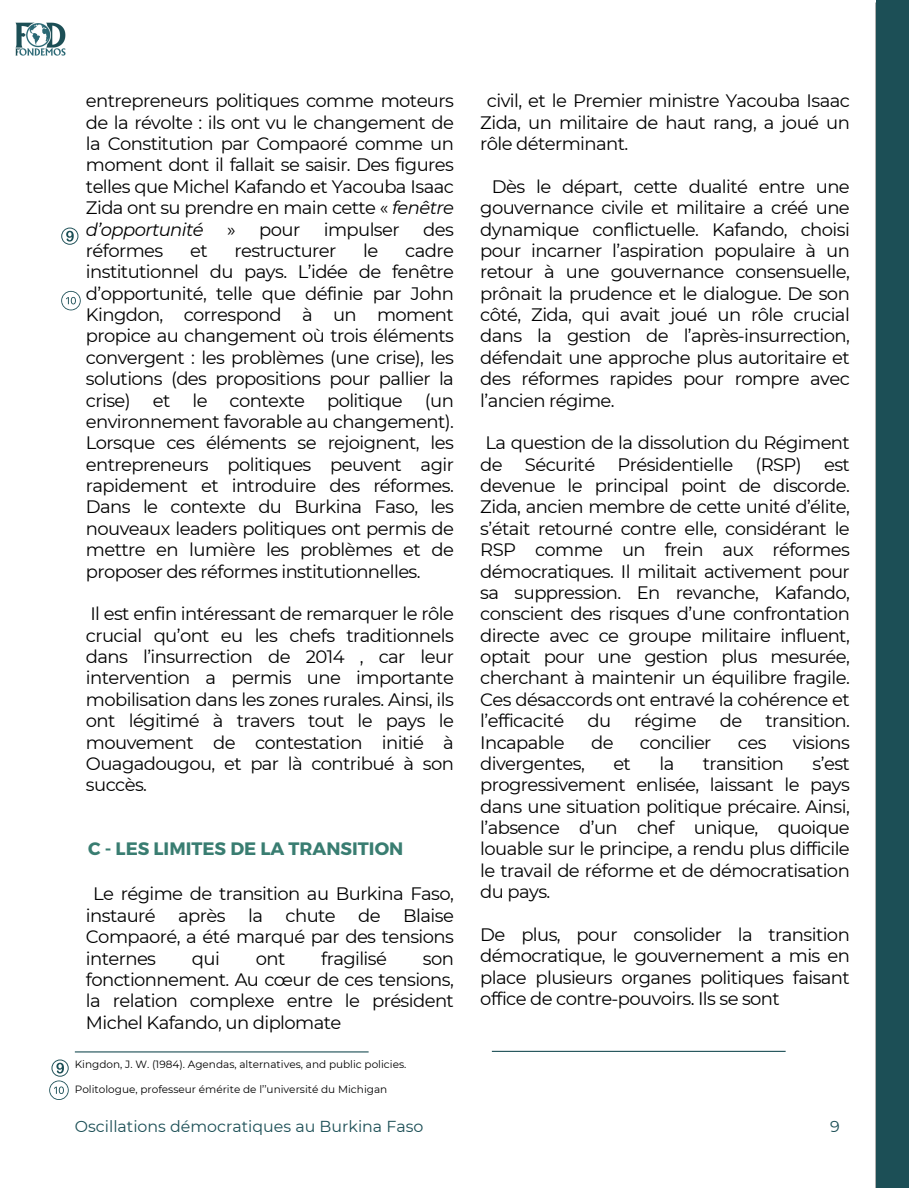
<style>
.page{position:relative;width:918px;height:1188px;background:#fff}
.page>*{position:absolute;margin:0;border:0;box-sizing:border-box;transform-origin:0 0}
.t1{font:18px/21.3px "Montserrat";letter-spacing:-.035em;color:#000;text-align:justify}
.t2{font:700 18px "Montserrat";color:#397d71}
.t3{font:15.9px "Montserrat";color:#1c4f56}
.t4{font:10.5px "Montserrat";color:#000}
.s1{font-style:italic}
</style>
<div class="page">
<div style="left:876px;top:0;width:33px;height:1188px;background:#1c4f56"></div>
<hr style="left:75px;top:1051px;width:294px;height:2px;background:#1c4f56">
<img style="left:15px;top:22px;width:51px;height:34px">
<svg style="left:61px;top:228px;width:17px;height:16px"></svg>
<svg style="left:61px;top:291px;width:19px;height:19px"></svg>
<svg style="left:49px;top:1059px;width:19px;height:41px"></svg>
<hr style="left:492px;top:1051px;width:294px;height:1px;background:#1c4f56">
<h2 class="t1" style="left:86px;top:90px;width:369px">entrepreneurs politiques comme moteurs de la révolte : ils ont vu le changement de la Constitution par Compaoré comme un moment dont il fallait se saisir. Des figures telles que Michel Kafando et Yacouba Isaac Zida ont su prendre en main cette « <span class="s1">fenêtre d’opportunité</span></h2>
<h2 class="t1" style="left:227px;top:218px;width:75px">» pour</h2>
<h2 class="t1" style="left:324px;top:218px;width:77px">impulser</h2>
<h2 class="t1" style="left:423px;top:218px;width:32px">des</h2>
<h2 class="t1" style="left:86px;top:240px;width:79px">réformes</h2>
<h2 class="t1" style="left:190px;top:240px;width:19px">et</h2>
<h2 class="t1" style="left:235px;top:240px;width:103px">restructurer</h2>
<h2 class="t1" style="left:363px;top:240px;width:17px">le</h2>
<h2 class="t1" style="left:86px;top:240px;width:369px;text-indent:319px">cadre institutionnel du pays. L’idée de fenêtre d’opportunité, telle que définie par John Kingdon, correspond à un moment propice au changement où trois éléments convergent : les problèmes (une crise), les solutions (des propositions pour pallier la crise) et le contexte politique (un environnement favorable au changement).<br>Lorsque ces éléments se rejoignent, les entrepreneurs politiques peuvent agir rapidement et introduire des réformes.<br>Dans le contexte du Burkina Faso, les nouveaux leaders politiques ont permis de mettre en lumière les problèmes et de proposer des réformes institutionnelles.</h2>
<h2 class="t1" style="left:86px;top:603px;width:369px">Il est enfin intéressant de remarquer le rôle crucial qu’ont eu les chefs traditionnels dans l’insurrection de 2014 , car leur intervention a permis une importante mobilisation dans les zones rurales. Ainsi, ils ont légitimé à travers tout le pays le mouvement de contestation initié à Ouagadougou, et par là contribué à son succès.</h2>
<p class="t2" style="left:88px;top:837px;width:317px">C - LES LIMITES DE LA TRANSITION</p>
<p class="t1" style="left:86px;top:883px;width:369px;text-indent:7px">Le régime de transition au Burkina Faso, instauré</p>
<p class="t1" style="left:86px;top:905px;width:369px;text-indent:317px">Blaise Compaoré, a été marqué par des tensions internes</p>
<p class="t1" style="left:178px;top:905px;width:49px">après</p>
<p class="t1" style="left:248px;top:905px;width:16px">la</p>
<p class="t1" style="left:286px;top:905px;width:52px">chute</p>
<p class="t1" style="left:358px;top:905px;width:24px">de</p>
<p class="t1" style="left:192px;top:947px;width:29px">qui</p>
<p class="t1" style="left:256px;top:947px;width:31px">ont</p>
<p class="t1" style="left:321px;top:947px;width:67px">fragilisé</p>
<p class="t1" style="left:86px;top:947px;width:369px;text-indent:337px">son fonctionnement. Au cœur de ces tensions, la relation complexe entre le président Michel Kafando, un diplomate</p>
<h2 class="t4" style="left:75px;top:1058px;width:333px">Kingdon, J. W. (1984). Agendas, alternatives, and public policies.</h2>
<h2 class="t4" style="left:75px;top:1083px;width:314px">Politologue, professeur émérite de l’’université du Michigan</h2>
<p class="t1" style="left:480px;top:90px;width:371px;text-indent:7px">civil, et le Premier ministre Yacouba Isaac Zida, un militaire de haut rang, a joué un rôle déterminant.</p>
<p class="t1" style="left:480px;top:176px;width:371px;text-indent:12px">Dès le départ, cette dualité entre une gouvernance civile et militaire a créé une dynamique conflictuelle. Kafando, choisi pour incarner l’aspiration populaire à un</p>
<p class="t1" style="left:480px;top:261px;width:371px">retour à une gouvernance consensuelle, prônait la prudence et le dialogue. De son côté, Zida, qui avait joué un rôle crucial dans la gestion de l’après-insurrection, défendait une approche plus autoritaire et des réformes rapides pour rompre avec l’ancien régime.</p>
<p class="t1" style="left:480px;top:432px;width:371px">La question de la dissolution du Régiment de Sécurité Présidentielle (RSP) est devenue le principal point de discorde.</p>
<h2 class="t1" style="left:480px;top:496px;width:371px">Zida, ancien membre de cette unité d’élite, s’était retourné contre elle, considérant le RSP comme un frein aux réformes démocratiques. Il militait activement pour sa suppression. En revanche, Kafando, conscient des risques d’une confrontation directe avec ce groupe militaire influent, optait pour une gestion plus mesurée, cherchant à maintenir un équilibre fragile.<br>Ces désaccords ont entravé la cohérence et l’efficacité</h2>
<h2 class="t1" style="left:587px;top:710px;width:25px">du</h2>
<h2 class="t1" style="left:634px;top:710px;width:64px">régime</h2>
<h2 class="t1" style="left:720px;top:710px;width:24px">de</h2>
<h2 class="t1" style="left:765px;top:710px;width:86px">transition.</h2>
<h2 class="t1" style="left:480px;top:731px;width:86px">Incapable</h2>
<h2 class="t1" style="left:591px;top:731px;width:24px">de</h2>
<h2 class="t1" style="left:640px;top:731px;width:73px">concilier</h2>
<h2 class="t1" style="left:738px;top:731px;width:30px">ces</h2>
<h2 class="t1" style="left:793px;top:731px;width:58px">visions</h2>
<h2 class="t1" style="left:480px;top:753px;width:106px">divergentes,</h2>
<h2 class="t1" style="left:613px;top:753px;width:19px">et</h2>
<h2 class="t1" style="left:659px;top:753px;width:16px">la</h2>
<h2 class="t1" style="left:703px;top:753px;width:83px">transition</h2>
<h2 class="t1" style="left:480px;top:753px;width:371px;text-indent:332px">s’est progressivement enlisée, laissant le pays dans une situation politique précaire. Ainsi, l’absence d’un chef unique, quoique louable sur le principe, a rendu plus difficile le travail de réforme et de démocratisation du pays.</h2>
<h2 class="t1" style="left:480px;top:924px;width:371px">De plus, pour consolider la transition démocratique, le gouvernement a mis en place plusieurs organes politiques faisant office de contre-pouvoirs. Ils se sont</h2>
<h2 class="t3" style="left:75px;top:1117px;width:350px">Oscillations démocratiques au Burkina Faso</h2>
<h1 class="t3" style="left:830px;top:1117px;width:11px">9</h1>
</div>
